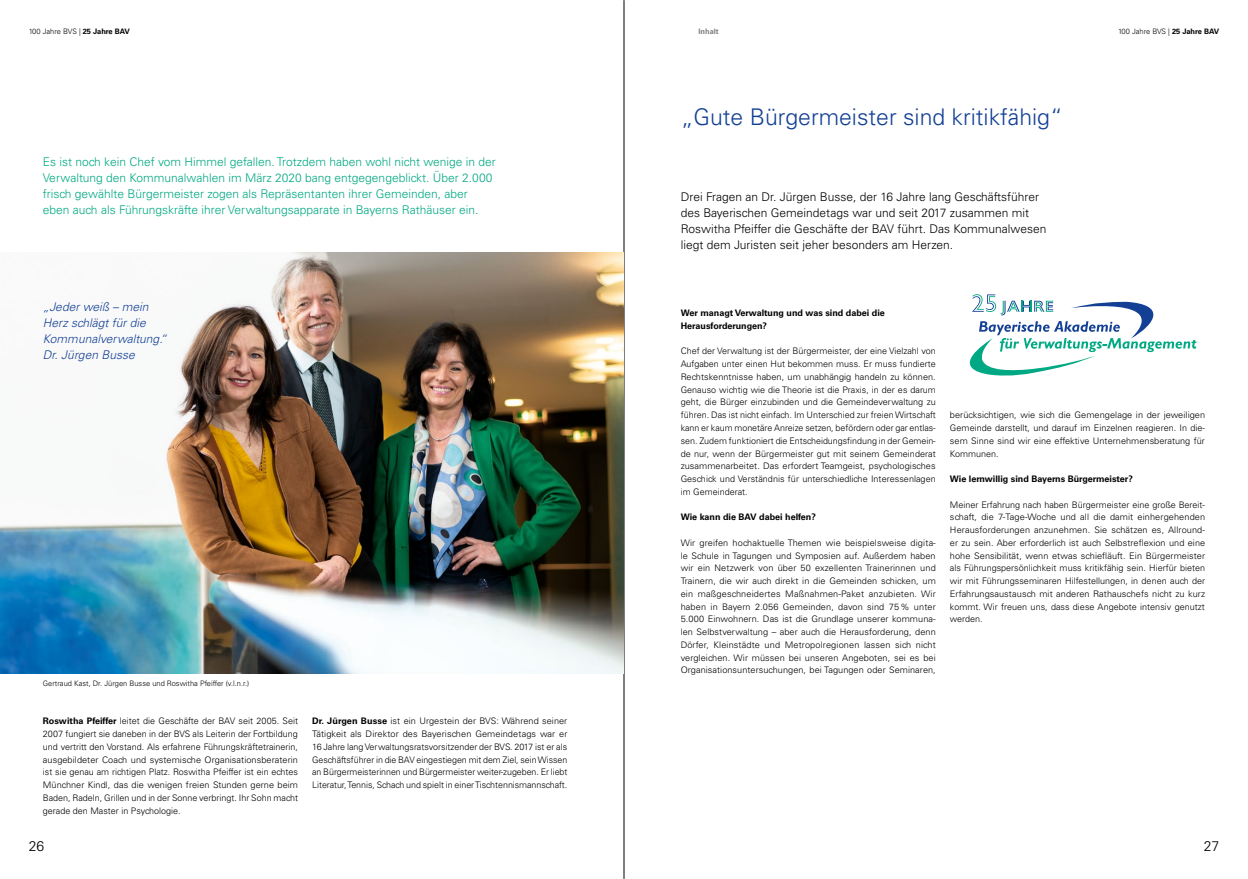
<style>
.page{position:relative;width:1248px;height:879px;background:#fff}
.page>*{position:absolute;margin:0;border:0;box-sizing:border-box;transform-origin:0 0}
.t1{font:300 23px "Univers";color:#134094}
.t2{font:300 14px "Univers";color:#000}
.t3{font:300 12px/16px "Univers";color:#00a983}
.t4{font:300 12px/16px "Univers";color:#000}
.t5{font:italic 300 12px/16px "Univers";color:#134094}
.t6{font:300 9px/12.8px "Univers";color:#000;text-align:justify}
.t7{font:700 9px/12.8px "Univers";color:#000}
.t8{font:300 7.5px "Univers";color:#000}
.t9{font:700 7.5px "Univers";color:#808080}
.s1{font-weight:700}
</style>
<div class="page">
<hr style="left:624px;top:0;width:1px;height:879px;background:#000">
<img style="left:0;top:252px;width:624px;height:421px">
<svg style="left:969px;top:294px;width:228px;height:82px"></svg>
<p class="t9" style="left:698px;top:27px;width:22px">Inhalt</p>
<p class="t8" style="left:29px;top:27px;width:103px">100 Jahre BVS | <span class="s1">25 Jahre BAV</span></p>
<p class="t8" style="left:1118px;top:27px;width:103px">100 Jahre BVS | <span class="s1">25 Jahre BAV</span></p>
<p class="t3" style="left:43px;top:154px;width:454px">Es ist noch kein Chef vom Himmel gefallen. Trotzdem haben wohl nicht wenige in der Verwaltung den Kommunalwahlen im März 2020 bang entgegengeblickt. Über 2.000 frisch gewählte Bürgermeister zogen als Repräsentanten ihrer Gemeinden, aber eben auch als Führungskräfte ihrer Verwaltungsapparate in Bayerns Rathäuser ein.</p>
<h3 class="t5" style="left:43px;top:298px;width:125px">„Jeder weiß – mein<br>Herz schlägt für die<br>Kommunalverwaltung.“<br>Dr. Jürgen Busse</h3>
<p class="t8" style="left:43px;top:679px;width:208px">Gertraud Kast, Dr. Jürgen Busse und Roswitha Pfeiffer (v.l.n.r.)</p>
<p class="t6" style="left:43px;top:715px;width:257px"><span class="s1">Roswitha Pfeiffer</span> leitet die Geschäfte der BAV seit 2005. Seit 2007 fungiert sie daneben in der BVS als Leiterin der Fortbildung und vertritt den Vorstand. Als erfahrene Führungskräftetrainerin, ausgebildeter Coach und systemische Organisationsberaterin ist sie genau am richtigen Platz. Roswitha Pfeiffer ist ein echtes Münchner Kindl, das die wenigen freien Stunden gerne beim Baden, Radeln, Grillen und in der Sonne verbringt. Ihr Sohn macht gerade den Master in Psychologie.</p>
<p class="t6" style="left:312px;top:715px;width:257px"><span class="s1">Dr. Jürgen Busse</span> ist ein Urgestein der BVS: Während seiner Tätigkeit als Direktor des Bayerischen Gemeindetags war er 16 Jahre lang Verwaltungsratsvorsitzender der BVS. 2017 ist er als Geschäftsführer in die BAV eingestiegen mit dem Ziel, sein Wissen an Bürgermeisterinnen und Bürgermeister weiter-zugeben. Er liebt Literatur, Tennis, Schach und spielt in einer Tischtennismannschaft.</p>
<h1 class="t1" style="left:681px;top:103px;width:384px">„Gute Bürgermeister sind kritikfähig“</h1>
<p class="t4" style="left:681px;top:189px;width:367px">Drei Fragen an Dr. Jürgen Busse, der 16 Jahre lang Geschäftsführer des Bayerischen Gemeindetags war und seit 2017 zusammen mit Roswitha Pfeiffer die Geschäfte der BAV führt. Das Kommunalwesen liegt dem Juristen seit jeher besonders am Herzen.</p>
<p class="t7" style="left:681px;top:307px;width:206px">Wer managt Verwaltung und was sind dabei die<br>Herausforderungen?</p>
<p class="t6" style="left:681px;top:345px;width:257px">Chef der Verwaltung ist der Bürgermeister, der eine Vielzahl von Aufgaben unter einen Hut bekommen muss. Er muss fundierte Rechtskenntnisse haben, um unabhängig handeln zu können.<br>Genauso wichtig wie die Theorie ist die Praxis, in der es darum geht, die Bürger einzubinden und die Gemeindeverwaltung zu führen. Das ist nicht einfach. Im Unterschied zur freien Wirtschaft kann er kaum monetäre Anreize setzen, befördern oder gar entlas&shy;sen. Zudem funktioniert die Entscheidungsfindung in der Gemein&shy;de nur, wenn der Bürgermeister gut mit seinem Gemeinderat zusammenarbeitet. Das erfordert Teamgeist, psychologisches Geschick und Verständnis für unterschiedliche Interessenlagen im Gemeinderat.</p>
<p class="t7" style="left:681px;top:511px;width:137px">Wie kann die BAV dabei helfen?</p>
<p class="t6" style="left:681px;top:536px;width:257px">Wir greifen hochaktuelle Themen wie beispielsweise digita&shy;le Schule in Tagungen und Symposien auf. Außerdem haben wir ein Netzwerk von über 50 exzellenten Trainerinnen und Trainern, die wir auch direkt in die Gemeinden schicken, um ein maßgeschneidertes Maßnahmen-Paket anzubieten. Wir haben in Bayern 2.056 Gemeinden, davon sind 75% unter 5.000 Einwohnern. Das ist die Grundlage unserer kommuna&shy;len Selbstverwaltung – aber auch die Herausforderung, denn Dörfer, Kleinstädte und Metropolregionen lassen sich nicht vergleichen. Wir müssen bei unseren Angeboten, sei es bei Organisationsuntersuchungen, bei Tagungen oder Seminaren,</p>
<p class="t6" style="left:950px;top:409px;width:257px">berücksichtigen, wie sich die Gemengelage in der jeweiligen Gemeinde darstellt, und darauf im Einzelnen reagieren. In die&shy;sem Sinne sind wir eine effektive Unternehmensberatung für Kommunen.</p>
<p class="t7" style="left:950px;top:473px;width:184px">Wie lernwillig sind Bayerns Bürgermeister?</p>
<p class="t6" style="left:950px;top:498px;width:257px">Meiner Erfahrung nach haben Bürgermeister eine große Bereit&shy;schaft, die 7-Tage-Woche und all die damit einhergehenden Herausforderungen anzunehmen. Sie schätzen es, Allround&shy;er zu sein. Aber erforderlich ist auch Selbstreflexion und eine hohe Sensibilität, wenn etwas schiefläuft. Ein Bürgermeister als Führungspersönlichkeit muss kritikfähig sein. Hierfür bieten wir mit Führungsseminaren Hilfestellungen, in denen auch der Erfahrungsaustausch mit anderen Rathauschefs nicht zu kurz kommt. Wir freuen uns, dass diese Angebote intensiv genutzt werden.</p>
<h2 class="t2" style="left:29px;top:837px;width:17px">26</h2>
<h2 class="t2" style="left:1204px;top:837px;width:17px">27</h2>
</div>
